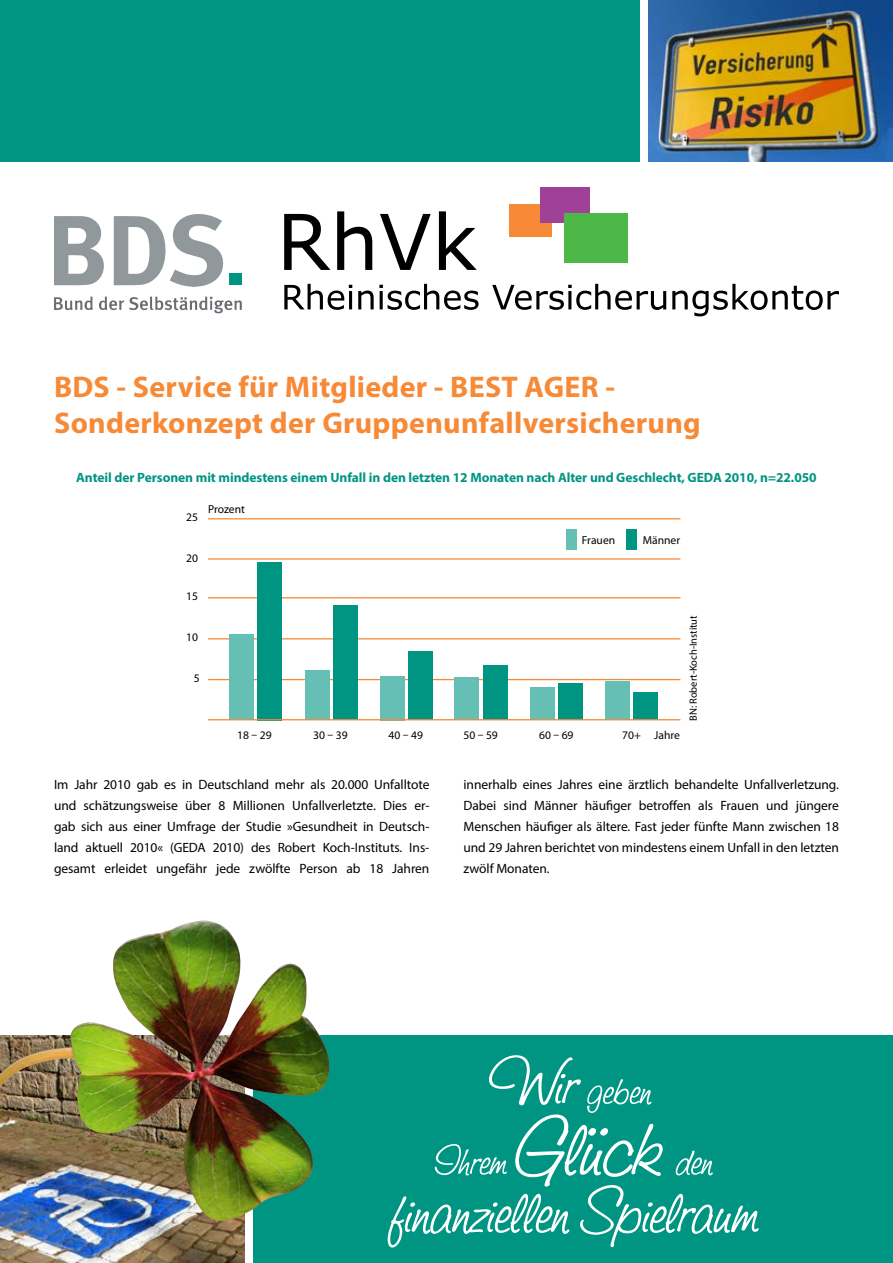
<style>
.page{position:relative;width:893px;height:1263px;background:#fff}
.page>*{position:absolute;margin:0;border:0;box-sizing:border-box;transform-origin:0 0}
.t1{font:700 30px/36px "Myriad Pro";letter-spacing:.01em;color:#f68a37}
.t2{font:13.5px/21px "Myriad Pro";letter-spacing:-.005em;color:#000;text-align:justify}
.t3{font:700 13.5px "Myriad Pro";letter-spacing:-.005em;color:#009583}
.t4{font:11.55px "Myriad Pro";color:#000}
.t5{font:10.5px "Myriad Pro";letter-spacing:-.005em;color:#000}
</style>
<div class="page">
<img style="left:648px;top:0;width:245px;height:162px">
<div style="left:0;top:0;width:640px;height:162px;background:#009583"></div>
<img style="left:0;top:1221px;width:245px;height:42px">
<div style="left:253px;top:1035px;width:640px;height:228px;background:#009583"></div>
<svg style="left:54px;top:216px;width:50px;height:70px"></svg>
<div style="left:230px;top:273px;width:12px;height:12px;background:#009583"></div>
<svg style="left:54px;top:296px;width:39px;height:14px"></svg>
<svg style="left:99px;top:296px;width:143px;height:18px"></svg>
<svg style="left:114px;top:214px;width:110px;height:73px"></svg>
<div style="left:509px;top:204px;width:43px;height:33px;background:#f68a37"></div>
<div style="left:540px;top:187px;width:50px;height:36px;background:#a04198"></div>
<div style="left:564px;top:213px;width:64px;height:49px;background:#4db748"></div>
<svg style="left:284px;top:214px;width:46px;height:56px"></svg>
<svg style="left:337px;top:211px;width:35px;height:59px"></svg>
<svg style="left:380px;top:214px;width:51px;height:56px"></svg>
<svg style="left:439px;top:211px;width:38px;height:59px"></svg>
<svg style="left:284px;top:284px;width:68px;height:26px"></svg>
<hr style="left:349px;top:291px;width:3px;height:18px;background:#000">
<svg style="left:358px;top:284px;width:121px;height:26px"></svg>
<svg style="left:492px;top:284px;width:174px;height:26px"></svg>
<svg style="left:672px;top:284px;width:167px;height:32px"></svg>
<img style="left:0;top:921px;width:329px;height:300px">
<svg style="left:388px;top:1055px;width:371px;height:192px"></svg>
<hr style="left:208px;top:518px;width:472px;height:1px;background:#f68936">
<hr style="left:208px;top:558px;width:472px;height:2px;background:#f68936">
<hr style="left:208px;top:597px;width:472px;height:1px;background:#f68936">
<hr style="left:208px;top:638px;width:472px;height:1px;background:#f68936">
<hr style="left:208px;top:679px;width:472px;height:1px;background:#f68936">
<div style="left:229px;top:635px;width:25px;height:85px;background:#66bfb5"></div>
<div style="left:258px;top:562px;width:24px;height:158px;background:#009583"></div>
<div style="left:305px;top:671px;width:24px;height:49px;background:#66bfb5"></div>
<div style="left:333px;top:606px;width:25px;height:114px;background:#009583"></div>
<div style="left:380px;top:676px;width:25px;height:44px;background:#66bfb5"></div>
<div style="left:408px;top:651px;width:25px;height:69px;background:#009583"></div>
<div style="left:455px;top:677px;width:24px;height:43px;background:#66bfb5"></div>
<div style="left:483px;top:665px;width:24px;height:55px;background:#009583"></div>
<div style="left:530px;top:687px;width:24px;height:33px;background:#66bfb5"></div>
<div style="left:558px;top:683px;width:24px;height:37px;background:#009583"></div>
<div style="left:605px;top:681px;width:24px;height:39px;background:#66bfb5"></div>
<div style="left:633px;top:692px;width:24px;height:28px;background:#009583"></div>
<hr style="left:208px;top:719px;width:472px;height:1px;background:#f68936">
<div style="left:566px;top:529px;width:10px;height:21px;background:#66bfb5"></div>
<div style="left:627px;top:529px;width:10px;height:21px;background:#009583"></div>
<h1 class="t1" style="left:54px;top:368px;width:648px">BDS - Service für Mitglieder - BEST AGER -<br>Sonderkonzept der Gruppenunfallversicherung</h1>
<p class="t3" style="left:76px;top:469px;width:742px">Anteil der Personen mit mindestens einem Unfall in den letzten 12 Monaten nach Alter und Geschlecht, GEDA 2010, n=22.050</p>
<p class="t4" style="left:186px;top:510px;width:13px">25</p>
<p class="t4" style="left:186px;top:551px;width:13px">20</p>
<p class="t4" style="left:186px;top:589px;width:13px">15</p>
<p class="t4" style="left:186px;top:630px;width:13px">10</p>
<p class="t4" style="left:194px;top:671px;width:7px">5</p>
<p class="t4" style="left:208px;top:502px;width:38px">Prozent</p>
<p class="t4" style="left:582px;top:533px;width:35px">Frauen</p>
<p class="t4" style="left:643px;top:533px;width:39px">Männer</p>
<p class="t4" style="left:237px;top:727px;width:36px">18 – 29</p>
<p class="t4" style="left:313px;top:727px;width:36px">30 – 39</p>
<p class="t4" style="left:389px;top:727px;width:36px">40 – 49</p>
<p class="t4" style="left:463px;top:727px;width:36px">50 – 59</p>
<p class="t4" style="left:539px;top:727px;width:36px">60 – 69</p>
<p class="t4" style="left:622px;top:727px;width:59px">70+ Jahre</p>
<p class="t5" style="left:687px;top:721px;width:107px;rotate:-90deg">BN: Robert-Koch-Institut</p>
<p class="t2" style="left:54px;top:774px;width:377px">Im Jahr 2010 gab es in Deutschland mehr als 20.000 Unfalltote und schätzungsweise über 8 Millionen Unfallverletzte. Dies er&shy;gab sich aus einer Umfrage der Studie »Gesundheit in Deutsch&shy;land aktuell 2010« (GEDA 2010) des Robert Koch-Instituts. Ins&shy;gesamt erleidet ungefähr jede zwölfte Person ab 18 Jahren</p>
<p class="t2" style="left:463px;top:774px;width:377px">innerhalb eines Jahres eine ärztlich behandelte Unfallverletzung.<br>Dabei sind Männer häufiger betroffen als Frauen und jüngere Menschen häufiger als ältere. Fast jeder fünfte Mann zwischen 18 und 29 Jahren berichtet von mindestens einem Unfall in den letzten zwölf Monaten.</p>
</div>
